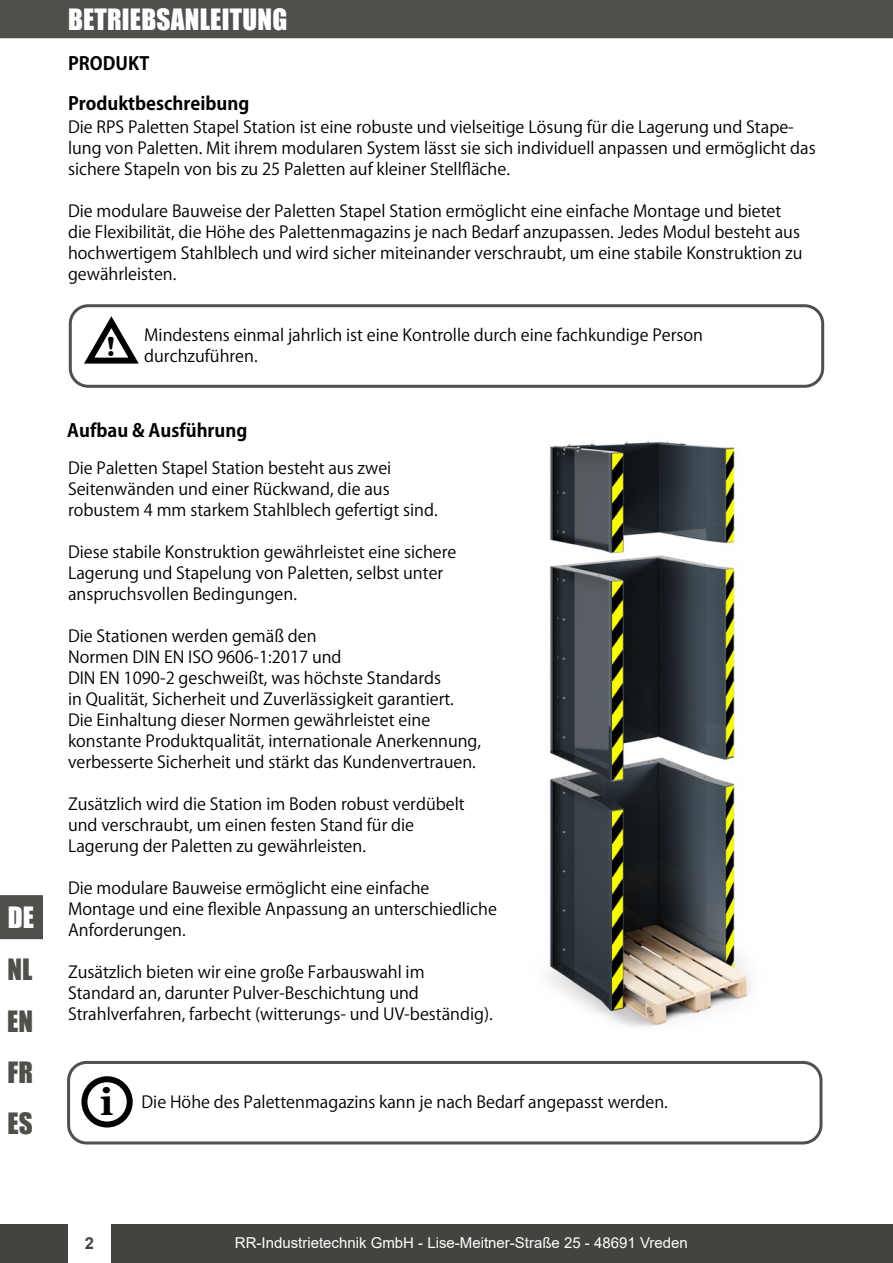
<style>
.page{position:relative;width:893px;height:1263px;background:#fff}
.page>*{position:absolute;margin:0;border:0;box-sizing:border-box;transform-origin:0 0}
.t1{font:700 37.5px "Georgia";color:#020203}
.t2{font:700 28.5px "Britannic";color:#020203}
.t3{font:27px "Impact";letter-spacing:.01em;color:#fff}
.t4{font:27px "Impact";color:#4f4f4c}
.t5{font:700 18px "Koz Go Pr 6 N";color:#000}
.t6{font:16.5px/21px "Koz Go Pr 6 N";color:#000}
.t7{font:700 16.5px "Arial";color:#434340}
.t8{font:15px "Arial";color:#fff}
</style>
<div class="page">
<svg style="left:84px;top:316px;width:55px;height:48px"></svg>
<div style="left:0;top:0;width:893px;height:38px;background:#4f4f4c"></div>
<div style="left:69px;top:304px;width:755px;height:84px;border:3px solid #4f4f4c;border-radius:18px"></div>
<img style="left:548px;top:441px;width:205px;height:586px">
<div style="left:67px;top:1061px;width:755px;height:83px;border:3px solid #4f4f4c;border-radius:18px"></div>
<div style="left:81px;top:1076px;width:52px;height:51px;border:6px solid #020203;border-radius:50%"></div>
<div style="left:0;top:1225px;width:893px;height:38px;background:#434340"></div>
<div style="left:68px;top:1224px;width:42px;height:39px;background:#fff"></div>
<div style="left:0;top:895px;width:43px;height:44px;background:#4f4f4c"></div>
<p class="t3" style="left:8px;top:896px;width:28px">DE</p>
<p class="t4" style="left:8px;top:948px;width:26px">NL</p>
<p class="t4" style="left:7px;top:1000px;width:27px">EN</p>
<p class="t4" style="left:8px;top:1052px;width:27px">FR</p>
<p class="t4" style="left:7px;top:1103px;width:27px">ES</p>
<p class="t3" style="left:68px;top:-2px;width:221px">BETRIEBSANLEITUNG</p>
<p class="t5" style="left:68px;top:53px;width:83px">PRODUKT</p>
<p class="t5" style="left:68px;top:93px;width:183px">Produktbeschreibung</p>
<p class="t6" style="left:68px;top:116px;width:749px">Die RPS Paletten Stapel Station ist eine robuste und vielseitige Lösung für die Lagerung und Stape&shy;lung von Paletten. Mit ihrem modularen System lässt sie sich individuell anpassen und ermöglicht das sichere Stapeln von bis zu 25 Paletten auf kleiner Stellfläche.</p>
<p class="t6" style="left:68px;top:200px;width:736px">Die modulare Bauweise der Paletten Stapel Station ermöglicht eine einfache Montage und bietet die Flexibilität, die Höhe des Palettenmagazins je nach Bedarf anzupassen. Jedes Modul besteht aus hochwertigem Stahlblech und wird sicher miteinander verschraubt, um eine stabile Konstruktion zu gewährleisten.</p>
<p class="t2" style="left:106px;top:330px;width:12px">!</p>
<p class="t6" style="left:144px;top:325px;width:560px">Mindestens einmal jahrlich ist eine Kontrolle durch eine fachkundige Person</p>
<p class="t6" style="left:144px;top:346px;width:115px">durchzuführen.</p>
<p class="t5" style="left:67px;top:421px;width:181px">Aufbau &amp; Ausführung</p>
<p class="t6" style="left:68px;top:457px;width:325px">Die Paletten Stapel Station besteht aus zwei</p>
<p class="t6" style="left:68px;top:478px;width:323px">Seitenwänden und einer Rückwand, die aus</p>
<p class="t6" style="left:68px;top:499px;width:371px">robustem 4 mm starkem Stahlblech gefertigt sind.</p>
<p class="t6" style="left:68px;top:541px;width:390px">Diese stabile Konstruktion gewährleistet eine sichere</p>
<p class="t6" style="left:68px;top:562px;width:377px">Lagerung und Stapelung von Paletten, selbst unter</p>
<p class="t6" style="left:68px;top:583px;width:230px">anspruchsvollen Bedingungen.</p>
<p class="t6" style="left:68px;top:625px;width:250px">Die Stationen werden gemäß den</p>
<p class="t6" style="left:68px;top:646px;width:374px">Normen DIN EN ISO 9606-1:2017 und<br>DIN EN 1090-2 geschweißt, was höchste Standards</p>
<p class="t6" style="left:68px;top:688px;width:387px">in Qualität, Sicherheit und Zuverlässigkeit garantiert.</p>
<p class="t6" style="left:68px;top:709px;width:364px">Die Einhaltung dieser Normen gewährleistet eine</p>
<p class="t6" style="left:68px;top:730px;width:415px">konstante Produktqualität, internationale Anerkennung,</p>
<p class="t6" style="left:68px;top:751px;width:409px">verbesserte Sicherheit und stärkt das Kundenvertrauen.</p>
<p class="t6" style="left:68px;top:793px;width:398px">Zusätzlich wird die Station im Boden robust verdübelt</p>
<p class="t6" style="left:68px;top:814px;width:348px">und verschraubt, um einen festen Stand für die</p>
<p class="t6" style="left:68px;top:835px;width:299px">Lagerung der Paletten zu gewährleisten.</p>
<p class="t6" style="left:68px;top:877px;width:363px">Die modulare Bauweise ermöglicht eine einfache</p>
<p class="t6" style="left:68px;top:898px;width:430px">Montage und eine flexible Anpassung an unterschiedliche</p>
<p class="t6" style="left:68px;top:919px;width:119px">Anforderungen.</p>
<p class="t6" style="left:68px;top:961px;width:358px">Zusätzlich bieten wir eine große Farbauswahl im</p>
<p class="t6" style="left:68px;top:982px;width:352px">Standard an, darunter Pulver-Beschichtung und</p>
<p class="t6" style="left:68px;top:1003px;width:426px">Strahlverfahren, farbecht (witterungs- und UV-beständig).</p>
<p class="t1" style="left:100px;top:1078px;width:15px">i</p>
<p class="t6" style="left:142px;top:1092px;width:528px">Die Höhe des Palettenmagazins kann je nach Bedarf angepasst werden.</p>
<p class="t7" style="left:85px;top:1231px;width:11px">2</p>
<p class="t8" style="left:235px;top:1233px;width:454px">RR-Industrietechnik GmbH - Lise-Meitner-Straße 25 - 48691 Vreden</p>
</div>
